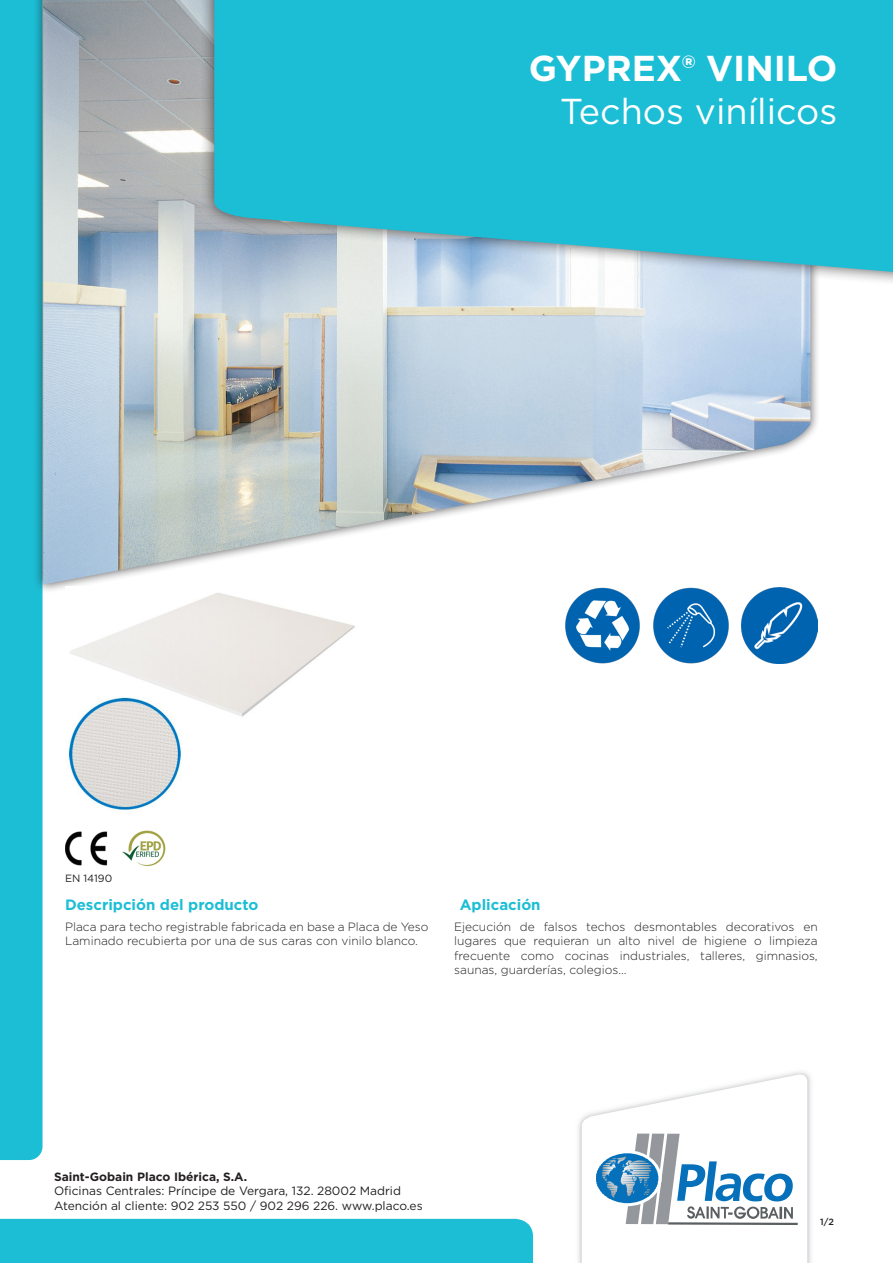
<style>
.page{position:relative;width:893px;height:1263px;background:#fff}
.page>*{position:absolute;margin:0;border:0;box-sizing:border-box;transform-origin:0 0}
.Category_description{font:36px "Gotham";color:#fff}
.Product_Name_Big{font:700 36px "Gotham";color:#fff}
.All_Titles{font:700 15px "Gotham";color:#1cbed5}
.All_Attribute_Values{font:300 12px/14.4px "Gotham";color:#231f20}
.t1{font:12px/14.4px "Gotham";color:#231f20}
.t2{font:700 12px "Gotham";color:#231f20}
.GIB-Year_of_CE{font:10.5px "Gotham";color:#231f20}
.t3{font:500 9px "Gotham";color:#231f20}
</style>
<div class="page">
<div style="left:0;top:0;width:43px;height:1160px;background:#1cbed5"></div>
<div style="left:0;top:1219px;width:533px;height:44px;background:#1cbed5"></div>
<img style="left:578px;top:1072px;width:233px;height:191px">
<svg style="left:582px;top:1073px;width:225px;height:190px"></svg>
<div style="left:33px;top:0;width:788px;height:594px;background:#231f20;opacity:.75"></div>
<img style="left:43px;top:0;width:767px;height:585px">
<img style="left:65px;top:586px;width:293px;height:224px">
<img style="left:564px;top:587px;width:77px;height:77px">
<img style="left:653px;top:587px;width:76px;height:77px">
<img style="left:742px;top:587px;width:75px;height:77px">
<img style="left:65px;top:831px;width:43px;height:35px">
<img style="left:123px;top:830px;width:42px;height:37px">
<div style="left:200px;top:0;width:693px;height:287px;background:#231f20;opacity:.75"></div>
<svg style="left:214px;top:0;width:679px;height:273px;background:#2cbed4"></svg>
<p class="Product_Name_Big" style="left:529px;top:45px;width:310px">GYPREX® VINILO</p>
<p class="Category_description" style="left:560px;top:89px;width:279px">Techos vinílicos</p>
<p class="GIB-Year_of_CE" style="left:65px;top:872px;width:49px">EN 14190</p>
<p class="All_Titles" style="left:65px;top:895px;width:195px">Descripción del producto</p>
<p class="All_Attribute_Values" style="left:65px;top:919px;width:365px">Placa para techo registrable fabricada en base a Placa de Yeso<br>Laminado recubierta por una de sus caras con vinilo blanco.</p>
<p class="All_Titles" style="left:460px;top:895px;width:82px">Aplicación</p>
<p class="All_Attribute_Values" style="left:454px;top:919px;width:365px;text-align:justify">Ejecución de falsos techos desmontables decorativos en lugares que requieran un alto nivel de higiene o limpieza frecuente como cocinas industriales, talleres, gimnasios, saunas, guarderías, colegios…</p>
<p class="t2" style="left:54px;top:1168px;width:195px">Saint-Gobain Placo Ibérica, S.A.</p>
<p class="t1" style="left:54px;top:1183px;width:370px">Oficinas Centrales: Príncipe de Vergara, 132. 28002 Madrid<br>Atención al cliente: 902 253 550 / 902 296 226. www.placo.es</p>
<p class="t3" style="left:820px;top:1215px;width:15px">1/2</p>
</div>
